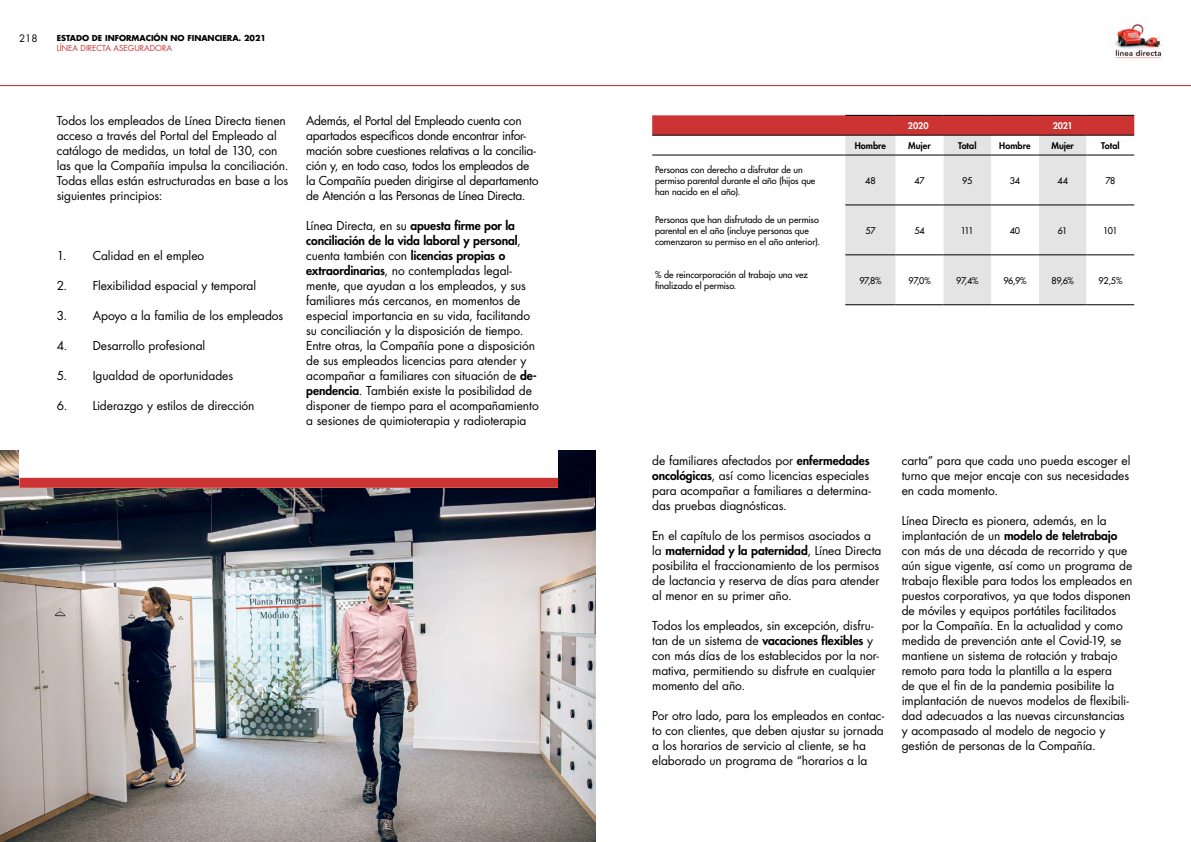
<style>
.page{position:relative;width:1191px;height:842px;background:#fff}
.page>*{position:absolute;margin:0;border:0;box-sizing:border-box;transform-origin:0 0}
.t1{font:12px/15px "Futura Std";letter-spacing:-.01em;color:#000}
.t2{font:10px "Futura Std";color:#000}
.t3{font:500 9px/11px "Futura Std";color:#000}
.t4{font:800 9px "Futura Std";letter-spacing:.005em;color:#000}
.t5{font:800 9px "Futura Std";letter-spacing:-.005em;color:#fff}
.t6{font:700 8px "Futura Std";color:#000}
.t7{font:8px "Futura Std";color:#c33}
.s1{font-weight:800}
</style>
<div class="page">
<img style="left:1115px;top:24px;width:47px;height:37px">
<img style="left:0;top:451px;width:595px;height:391px">
<div style="left:19px;top:153px;width:539px;height:335px;background:#fff"></div>
<div style="left:19px;top:478px;width:539px;height:10px;background:#c33"></div>
<svg style="left:652px;top:115px;width:482px;height:20px;background:#c93333"></svg>
<div style="left:845px;top:136px;width:50px;height:169px;background:#e3e4e3"></div>
<svg style="left:895px;top:136px;width:239px;height:169px"></svg>
<hr style="left:652px;top:135px;width:193px;height:1px;background:#000">
<hr style="left:845px;top:135px;width:50px;height:1px;background:#000">
<hr style="left:895px;top:135px;width:48px;height:1px;background:#000">
<hr style="left:943px;top:135px;width:48px;height:1px;background:#000">
<hr style="left:991px;top:135px;width:47px;height:1px;background:#000">
<hr style="left:1038px;top:135px;width:48px;height:1px;background:#000">
<hr style="left:1086px;top:135px;width:48px;height:1px;background:#000">
<hr style="left:845px;top:115px;width:50px;height:1px;background:#000">
<hr style="left:895px;top:115px;width:48px;height:1px;background:#000">
<hr style="left:943px;top:115px;width:48px;height:1px;background:#000">
<hr style="left:991px;top:115px;width:47px;height:1px;background:#000">
<hr style="left:1038px;top:115px;width:48px;height:1px;background:#000">
<hr style="left:1086px;top:115px;width:48px;height:1px;background:#000">
<hr style="left:845px;top:155px;width:50px;height:1px;background:#000">
<hr style="left:895px;top:155px;width:48px;height:1px;background:#000">
<hr style="left:943px;top:155px;width:48px;height:1px;background:#000">
<hr style="left:991px;top:155px;width:47px;height:1px;background:#000">
<hr style="left:1038px;top:155px;width:48px;height:1px;background:#000">
<hr style="left:1086px;top:155px;width:48px;height:1px;background:#000">
<hr style="left:845px;top:205px;width:50px;height:1px;background:#000">
<hr style="left:895px;top:205px;width:48px;height:1px;background:#000">
<hr style="left:943px;top:205px;width:48px;height:1px;background:#000">
<hr style="left:991px;top:205px;width:47px;height:1px;background:#000">
<hr style="left:1038px;top:205px;width:48px;height:1px;background:#000">
<hr style="left:1086px;top:205px;width:48px;height:1px;background:#000">
<hr style="left:845px;top:255px;width:50px;height:1px;background:#000">
<hr style="left:895px;top:255px;width:48px;height:1px;background:#000">
<hr style="left:943px;top:255px;width:48px;height:1px;background:#000">
<hr style="left:991px;top:255px;width:47px;height:1px;background:#000">
<hr style="left:1038px;top:255px;width:48px;height:1px;background:#000">
<hr style="left:1086px;top:255px;width:48px;height:1px;background:#000">
<hr style="left:845px;top:305px;width:50px;height:1px;background:#000">
<hr style="left:895px;top:305px;width:48px;height:1px;background:#000">
<hr style="left:943px;top:305px;width:48px;height:1px;background:#000">
<hr style="left:991px;top:305px;width:47px;height:1px;background:#000">
<hr style="left:1038px;top:305px;width:48px;height:1px;background:#000">
<hr style="left:1086px;top:305px;width:48px;height:1px;background:#000">
<hr style="left:652px;top:155px;width:193px;height:1px;background:#000">
<hr style="left:0;top:85px;width:595px;height:1px;background:#c33">
<hr style="left:595px;top:85px;width:596px;height:1px;background:#c33">
<p class="t2" style="left:19px;top:32px;width:20px">218</p>
<p class="t6" style="left:57px;top:33px;width:211px">ESTADO DE INFORMACIÓN NO FINANCIERA. 2021</p>
<p class="t7" style="left:57px;top:43px;width:117px">LÍNEA DIRECTA ASEGURADORA</p>
<p class="t1" style="left:57px;top:113px;width:233px">Todos los empleados de Línea Directa tienen acceso a través del Portal del Empleado al catálogo de medidas, un total de 130, con las que la Compañía impulsa la conciliación.<br>Todas ellas están estructuradas en base a los siguientes principios:</p>
<p class="t1" style="left:57px;top:248px;width:149px">1. Calidad en el empleo</p>
<p class="t1" style="left:57px;top:278px;width:201px">2. Flexibilidad espacial y temporal</p>
<p class="t1" style="left:57px;top:308px;width:228px">3. Apoyo a la familia de los empleados</p>
<p class="t1" style="left:57px;top:338px;width:150px">4. Desarrollo profesional</p>
<p class="t1" style="left:57px;top:368px;width:178px">5. Igualdad de oportunidades</p>
<p class="t1" style="left:57px;top:398px;width:199px">6. Liderazgo y estilos de dirección</p>
<p class="t1" style="left:306px;top:113px;width:234px">Además, el Portal del Empleado cuenta con apartados específicos donde encontrar infor&shy;mación sobre cuestiones relativas a la concilia&shy;ción y, en todo caso, todos los empleados de la Compañía pueden dirigirse al departamento de Atención a las Personas de Línea Directa.</p>
<p class="t1" style="left:306px;top:218px;width:234px">Línea Directa, en su <span class="s1">apuesta firme por la conciliación de la vida laboral y personal</span>, cuenta también con <span class="s1">licencias propias o extraordinarias</span>, no contempladas legal&shy;mente, que ayudan a los empleados, y sus familiares más cercanos, en momentos de especial importancia en su vida, facilitando su conciliación y la disposición de tiempo.<br>Entre otras, la Compañía pone a disposición de sus empleados licencias para atender y acompañar a familiares con situación de <span class="s1">de&shy;pendencia</span>. También existe la posibilidad de disponer de tiempo para el acompañamiento a sesiones de quimioterapia y radioterapia</p>
<p class="t5" style="left:908px;top:120px;width:22px">2020</p>
<p class="t5" style="left:1052px;top:120px;width:22px">2021</p>
<p class="t4" style="left:854px;top:140px;width:33px">Hombre</p>
<p class="t4" style="left:908px;top:140px;width:24px">Mujer</p>
<p class="t4" style="left:958px;top:140px;width:20px">Total</p>
<p class="t4" style="left:999px;top:140px;width:33px">Hombre</p>
<p class="t4" style="left:1051px;top:140px;width:24px">Mujer</p>
<p class="t4" style="left:1101px;top:140px;width:20px">Total</p>
<p class="t3" style="left:655px;top:164px;width:162px">Personas con derecho a disfrutar de un permiso parental durante el año (hijos que han nacido en el año).</p>
<p class="t3" style="left:865px;top:175px;width:12px">48</p>
<p class="t3" style="left:914px;top:175px;width:12px">47</p>
<p class="t3" style="left:962px;top:175px;width:11px">95</p>
<p class="t3" style="left:1009px;top:175px;width:12px">34</p>
<p class="t3" style="left:1057px;top:175px;width:12px">44</p>
<p class="t3" style="left:1105px;top:175px;width:12px">78</p>
<p class="t3" style="left:655px;top:214px;width:166px">Personas que han disfrutado de un permiso parental en el año (incluye personas que comenzaron su permiso en el año anterior).</p>
<p class="t3" style="left:865px;top:225px;width:12px">57</p>
<p class="t3" style="left:914px;top:225px;width:12px">54</p>
<p class="t3" style="left:960px;top:225px;width:15px">111</p>
<p class="t3" style="left:1009px;top:225px;width:12px">40</p>
<p class="t3" style="left:1058px;top:225px;width:11px">61</p>
<p class="t3" style="left:1103px;top:225px;width:16px">101</p>
<p class="t3" style="left:655px;top:269px;width:154px">% de reincorporación al trabajo una vez finalizado el permiso.</p>
<p class="t3" style="left:859px;top:275px;width:24px">97,8%</p>
<p class="t3" style="left:908px;top:275px;width:24px">97,0%</p>
<p class="t3" style="left:956px;top:275px;width:24px">97,4%</p>
<p class="t3" style="left:1003px;top:275px;width:25px">96,9%</p>
<p class="t3" style="left:1051px;top:275px;width:24px">89,6%</p>
<p class="t3" style="left:1098px;top:275px;width:25px">92,5%</p>
<p class="t1" style="left:652px;top:453px;width:220px">de familiares afectados por <span class="s1">enfermedades oncológicas</span>, así como licencias especiales para acompañar a familiares a determina&shy;das pruebas diagnósticas.</p>
<p class="t1" style="left:652px;top:528px;width:231px">En el capítulo de los permisos asociados a la <span class="s1">maternidad y la paternidad</span>, Línea Directa posibilita el fraccionamiento de los permisos de lactancia y reserva de días para atender al menor en su primer año.</p>
<p class="t1" style="left:652px;top:618px;width:228px">Todos los empleados, sin excepción, disfru&shy;tan de un sistema de <span class="s1">vacaciones flexibles</span> y con más días de los establecidos por la nor&shy;mativa, permitiendo su disfrute en cualquier momento del año.</p>
<p class="t1" style="left:652px;top:708px;width:234px">Por otro lado, para los empleados en contac&shy;to con clientes, que deben ajustar su jornada a los horarios de servicio al cliente, se ha elaborado un programa de “horarios a la</p>
<p class="t1" style="left:901px;top:453px;width:230px;text-align:justify">carta” para que cada uno pueda escoger el turno que mejor encaje con sus necesidades en cada momento.</p>
<p class="t1" style="left:901px;top:513px;width:232px">Línea Directa es pionera, además, en la implantación de un <span class="s1">modelo de teletrabajo </span>con más de una década de recorrido y que aún sigue vigente, así como un programa de trabajo flexible para todos los empleados en puestos corporativos, ya que todos disponen de móviles y equipos portátiles facilitados por la Compañía. En la actualidad y como medida de prevención ante el Covid-19, se mantiene un sistema de rotación y trabajo remoto para toda la plantilla a la espera<br>de que el fin de la pandemia posibilite la implantación de nuevos modelos de flexibili&shy;dad adecuados a las nuevas circunstancias y acompasado al modelo de negocio y gestión de personas de la Compañía.</p>
</div>
